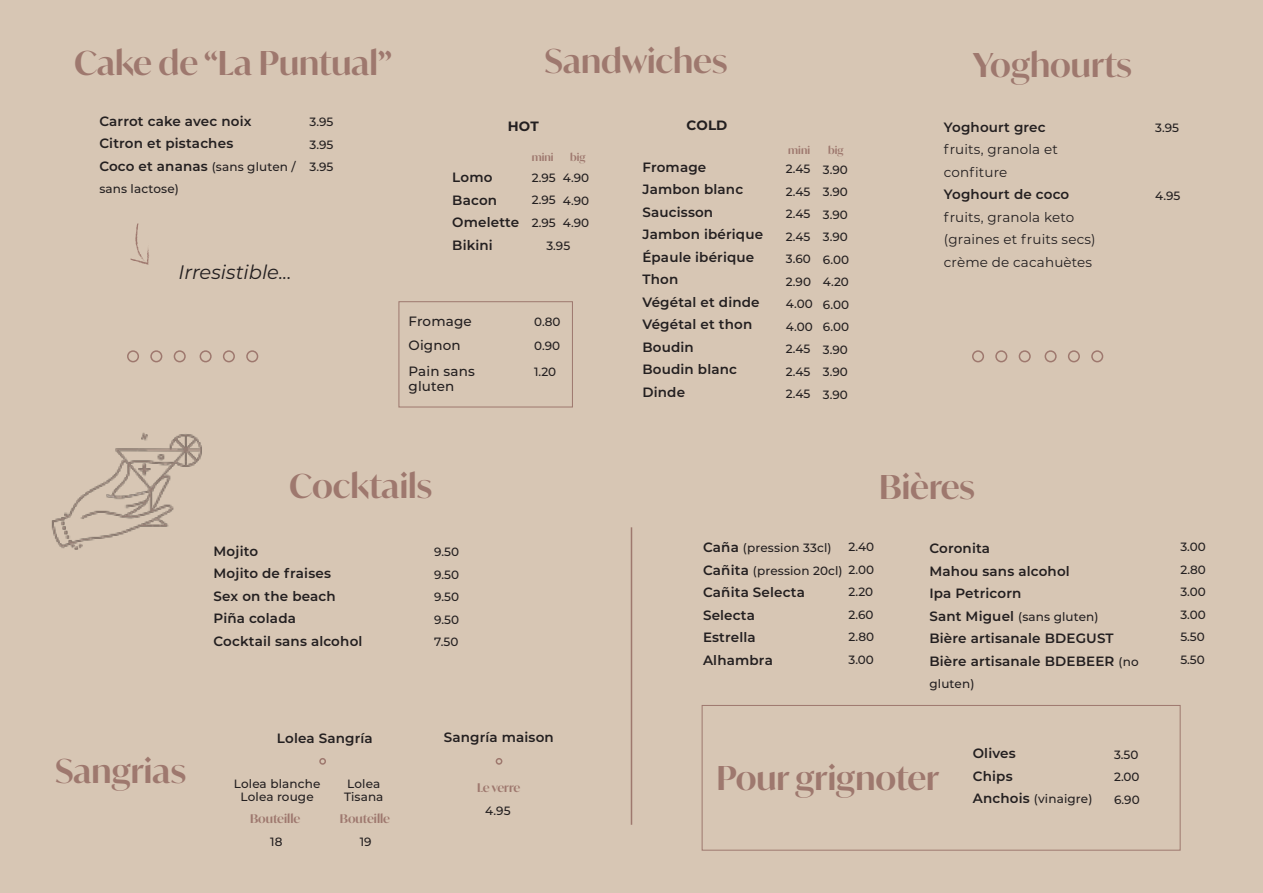
<style>
.page{position:relative;width:1263px;height:893px;background:#d7c6b4}
.page>*{position:absolute;margin:0;border:0;box-sizing:border-box;transform-origin:0 0}
.t1{font:600 33px "Ivy Mode";color:#9e786e}
.t2{font:italic 19.5px "Montserrat";color:#231f20}
.t3{font:600 13.5px/22.5px "Montserrat";letter-spacing:.01em;color:#231f20}
.t4{font:13.5px/22.5px "Montserrat";letter-spacing:.01em;color:#231f20}
.t5{font:500 13.5px/15px "Montserrat";letter-spacing:.01em;color:#231f20}
.t6{font:700 13.5px "Montserrat";letter-spacing:.01em;color:#231f20}
.t7{font:500 12px/22.5px "Montserrat";color:#231f20;text-align:justify}
.t8{font:600 12px "Ivy Mode";color:#9e786e}
.t9{font:600 10.5px "Ivy Mode";color:#9e786e}
.s1{font-weight:500;font-size:12px}
.s2{font-weight:600;font-size:13.5px}
</style>
<div class="page">
<div style="left:399px;top:301px;width:174px;height:106px;border:1px solid #9e786e"></div>
<img style="left:51px;top:432px;width:151px;height:118px">
<hr style="left:631px;top:527px;width:1px;height:298px;background:#9e786e">
<svg style="left:130px;top:223px;width:19px;height:42px"></svg>
<div style="left:127px;top:350px;width:12px;height:12px;border:2px solid #9e786e;border-radius:50%"></div>
<div style="left:150px;top:350px;width:12px;height:12px;border:2px solid #9e786e;border-radius:50%"></div>
<div style="left:174px;top:350px;width:12px;height:12px;border:2px solid #9e786e;border-radius:50%"></div>
<div style="left:200px;top:350px;width:12px;height:12px;border:2px solid #9e786e;border-radius:50%"></div>
<div style="left:223px;top:350px;width:12px;height:12px;border:2px solid #9e786e;border-radius:50%"></div>
<div style="left:246px;top:350px;width:12px;height:12px;border:2px solid #9e786e;border-radius:50%"></div>
<div style="left:972px;top:350px;width:12px;height:12px;border:2px solid #9e786e;border-radius:50%"></div>
<div style="left:995px;top:350px;width:12px;height:12px;border:2px solid #9e786e;border-radius:50%"></div>
<div style="left:1019px;top:350px;width:12px;height:12px;border:2px solid #9e786e;border-radius:50%"></div>
<div style="left:1044px;top:350px;width:13px;height:12px;border:2px solid #9e786e;border-radius:50%"></div>
<div style="left:1068px;top:350px;width:12px;height:12px;border:2px solid #9e786e;border-radius:50%"></div>
<div style="left:1091px;top:350px;width:12px;height:12px;border:2px solid #9e786e;border-radius:50%"></div>
<div style="left:319px;top:758px;width:7px;height:7px;border:2px solid #9e786e;border-radius:50%"></div>
<div style="left:702px;top:705px;width:478px;height:145px;border:1px solid #9e786e"></div>
<div style="left:496px;top:758px;width:6px;height:7px;border:2px solid #9e786e;border-radius:50%"></div>
<h1 class="t1" style="left:74px;top:41px;width:319px">Cake de “La Puntual”</h1>
<h1 class="t1" style="left:545px;top:39px;width:184px">Sandwiches</h1>
<h1 class="t1" style="left:973px;top:42px;width:161px">Yoghourts</h1>
<p class="t3" style="left:99px;top:109px;width:198px">Carrot cake avec noix<br>Citron et pistaches<br>Coco et ananas <span class="s1">(sans gluten /</span></p>
<p class="t7" style="left:99px;top:177px;width:81px">sans lactose)</p>
<p class="t7" style="left:310px;top:110px;width:25px">3.95<br>3.95<br>3.95</p>
<h2 class="t2" style="left:178px;top:258px;width:115px">Irresistible...</h2>
<p class="t6" style="left:508px;top:116px;width:32px">HOT</p>
<p class="t6" style="left:687px;top:116px;width:42px">COLD</p>
<p class="t9" style="left:532px;top:150px;width:23px">mini</p>
<p class="t9" style="left:570px;top:150px;width:17px">big</p>
<p class="t3" style="left:452px;top:165px;width:68px">Lomo<br>Bacon<br>Omelette<br>Bikini</p>
<p class="t7" style="left:532px;top:166px;width:26px">2.95<br>2.95<br>2.95</p>
<p class="t7" style="left:563px;top:166px;width:28px">4.90<br>4.90<br>4.90</p>
<p class="t7" style="left:546px;top:234px;width:25px">3.95</p>
<p class="t5" style="left:408px;top:313px;width:65px">Fromage</p>
<p class="t7" style="left:534px;top:310px;width:28px">0.80</p>
<p class="t5" style="left:408px;top:337px;width:54px">Oignon</p>
<p class="t7" style="left:534px;top:334px;width:27px">0.90</p>
<p class="t5" style="left:408px;top:364px;width:68px">Pain sans gluten</p>
<p class="t7" style="left:534px;top:360px;width:24px">1.20</p>
<p class="t9" style="left:788px;top:143px;width:23px">mini</p>
<p class="t9" style="left:828px;top:143px;width:17px">big</p>
<p class="t3" style="left:642px;top:155px;width:122px">Fromage<br>Jambon blanc<br>Saucisson<br>Jambon ibérique<br>Épaule ibérique<br>Thon<br>Végétal et dinde<br>Végétal et thon<br>Boudin<br>Boudin blanc<br>Dinde</p>
<p class="t7" style="left:786px;top:157px;width:28px;text-align:left">2.45<br>2.45<br>2.45<br>2.45<br>3.60<br>2.90<br>4.00<br>4.00<br>2.45<br>2.45<br>2.45</p>
<p class="t7" style="left:823px;top:158px;width:28px">3.90<br>3.90<br>3.90<br>3.90<br>6.00<br>4.20<br>6.00<br>6.00<br>3.90<br>3.90<br>3.90</p>
<p class="t3" style="left:944px;top:115px;width:103px">Yoghourt grec</p>
<p class="t4" style="left:944px;top:138px;width:115px">fruits, granola et confiture</p>
<p class="t3" style="left:944px;top:183px;width:127px">Yoghourt de coco</p>
<p class="t4" style="left:944px;top:205px;width:153px">fruits, granola keto (graines et fruits secs) crème de cacahuètes</p>
<p class="t7" style="left:1155px;top:116px;width:25px">3.95</p>
<p class="t7" style="left:1155px;top:184px;width:27px">4.95</p>
<h1 class="t1" style="left:55px;top:749px;width:132px">Sangrias</h1>
<h1 class="t1" style="left:289px;top:464px;width:144px">Cocktails</h1>
<h1 class="t1" style="left:879px;top:465px;width:97px">Bières</h1>
<p class="t3" style="left:214px;top:539px;width:150px">Mojito<br>Mojito de fraises<br>Sex on the beach<br>Piña colada<br>Cocktail sans alcohol</p>
<p class="t7" style="left:434px;top:540px;width:26px">9.50<br>9.50<br>9.50<br>9.50<br>7.50</p>
<p class="t3" style="left:277px;top:726px;width:97px">Lolea Sangría</p>
<p class="t7" style="left:234px;top:776px;width:88px;line-height:13.5px;text-align:center">Lolea blanche<br>Lolea rouge</p>
<p class="t7" style="left:344px;top:776px;width:41px;line-height:13.5px">Lolea<br>Tisana</p>
<p class="t8" style="left:340px;top:811px;width:52px">Bouteille</p>
<p class="t8" style="left:250px;top:811px;width:52px">Bouteille</p>
<p class="t7" style="left:270px;top:830px;width:14px">18</p>
<p class="t7" style="left:360px;top:830px;width:13px">19</p>
<p class="t3" style="left:444px;top:725px;width:112px">Sangría maison</p>
<p class="t8" style="left:477px;top:779px;width:45px">Le verre</p>
<p class="t7" style="left:485px;top:799px;width:27px">4.95</p>
<p class="t7" style="left:703px;top:536px;width:141px"><span class="s2">Caña</span> (pression 33cl)<br><span class="s2">Cañita</span> (pression 20cl)</p>
<p class="t3" style="left:703px;top:581px;width:103px">Cañita Selecta<br>Selecta<br>Estrella<br>Alhambra</p>
<p class="t7" style="left:848px;top:535px;width:27px">2.40<br>2.00<br>2.20<br>2.60<br>2.80<br>3.00</p>
<p class="t3" style="left:929px;top:537px;width:142px">Coronita<br>Mahou sans alcohol<br>Ipa Petricorn</p>
<p class="t7" style="left:929px;top:605px;width:171px"><span class="s2">Sant Miguel</span> (sans gluten)</p>
<p class="t3" style="left:929px;top:627px;width:211px">Bière artisanale BDEGUST<br>Bière artisanale BDEBEER <span class="s1">(no</span></p>
<p class="t7" style="left:929px;top:672px;width:46px">gluten)</p>
<h1 class="t1" style="left:716px;top:756px;width:224px">Pour grignoter</h1>
<p class="t3" style="left:973px;top:742px;width:44px">Olives<br>Chips</p>
<p class="t7" style="left:973px;top:787px;width:121px"><span class="s2">Anchois</span> (vinaigre)</p>
<p class="t7" style="left:1114px;top:742px;width:27px">3.50<br>2.00<br>6.90</p>
<p class="t7" style="left:1180px;top:535px;width:27px">3.00<br>2.80<br>3.00<br>3.00<br>5.50<br>5.50</p>
</div>
